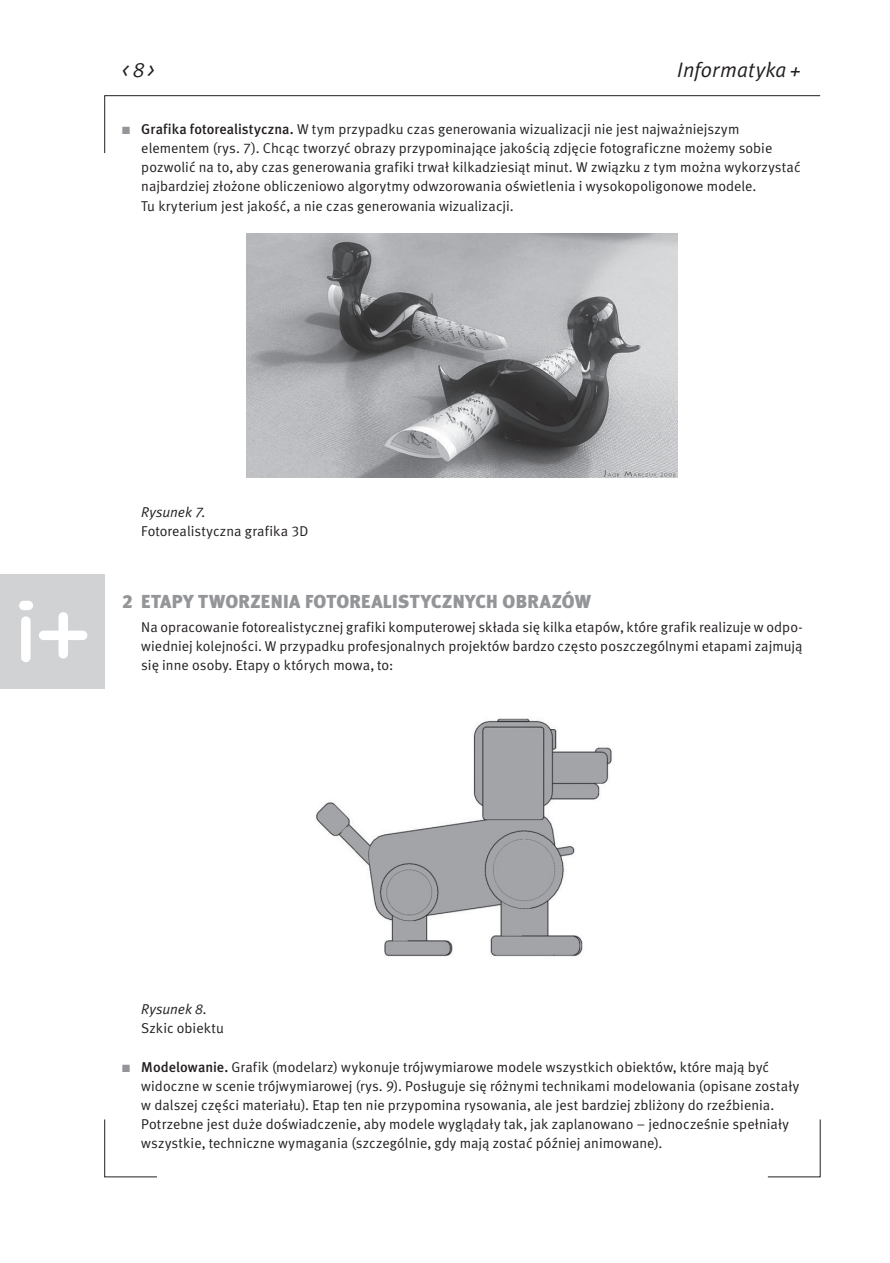
<style>
.page{position:relative;width:890px;height:1263px;background:#fff}
.page>*{position:absolute;margin:0;border:0;box-sizing:border-box;transform-origin:0 0}
.t1{font:italic 21px "Meta Normal CELF";letter-spacing:.015em;color:#231f20}
.t2{font:18.75px "Meta Black CELF";letter-spacing:.12em;color:#939598}
.t3{font:14.25px/19.2px "Meta Normal CELF";letter-spacing:.005em;color:#231f20}
.t4{font:italic 14.25px "Meta Normal CELF";color:#231f20}
.s1{color:#939598}
.s2{font-family:"Meta Medium CELF"}
</style>
<div class="page">
<svg style="left:104px;top:95px;width:716px;height:59px"></svg>
<svg style="left:104px;top:1119px;width:53px;height:58px"></svg>
<svg style="left:767px;top:1119px;width:53px;height:58px"></svg>
<div style="left:0;top:574px;width:105px;height:115px;background:#d1d2d4"></div>
<div style="left:21px;top:616px;width:10px;height:46px;background:#fff;border-radius:5px"></div>
<div style="left:19px;top:601px;width:14px;height:9px;background:#fff;border-radius:5px"></div>
<svg style="left:39px;top:612px;width:48px;height:46px"></svg>
<img style="left:247px;top:234px;width:430px;height:243px">
<img style="left:316px;top:718px;width:296px;height:239px">
<h1 class="t1" style="left:122px;top:57px;width:34px">&lt; 8 &gt;</h1>
<h1 class="t1" style="left:677px;top:57px;width:125px">Informatyka +</h1>
<p class="t3" style="left:141px;top:120px;width:660px;text-indent:-19px"><span class="s1">■</span> <span class="s2">Grafika fotorealistyczna.</span> W tym przypadku czas generowania wizualizacji nie jest najważniejszym elementem (rys. 7). Chcąc tworzyć obrazy przypominające jakością zdjęcie fotograficzne możemy sobie pozwolić na to, aby czas generowania grafiki trwał kilkadziesiąt minut. W związku z tym można wykorzystać najbardziej złożone obliczeniowo algorytmy odwzorowania oświetlenia i wysokopoligonowe modele.<br>Tu kryterium jest jakość, a nie czas generowania wizualizacji.</p>
<p class="t4" style="left:141px;top:503px;width:66px">Rysunek 7.</p>
<p class="t3" style="left:141px;top:521px;width:168px">Fotorealistyczna grafika 3D</p>
<h2 class="t2" style="left:122px;top:590px;width:22px">2 ETA</h2>
<h2 class="t2" style="left:172px;top:590px;width:418px">PY TWORZENIA FOTOREALISTYCZNYCH OBRAZÓW</h2>
<p class="t3" style="left:141px;top:617px;width:662px;text-align:justify">Na opracowanie fotorealistycznej grafiki komputerowej składa się kilka etapów, które grafik realizuje w odpo&shy;wiedniej kolejności. W przypadku profesjonalnych projektów bardzo często poszczególnymi etapami zajmują się inne osoby. Etapy o których mowa, to:</p>
<p class="t4" style="left:141px;top:1001px;width:67px">Rysunek 8.</p>
<p class="t3" style="left:141px;top:1019px;width:84px">Szkic obiektu</p>
<p class="t3" style="left:141px;top:1057px;width:659px;text-indent:-19px"><span class="s1">■</span> <span class="s2">Modelowanie.</span> Grafik (modelarz) wykonuje trójwymiarowe modele wszystkich obiektów, które mają być widoczne w scenie trójwymiarowej (rys. 9). Posługuje się różnymi technikami modelowania (opisane zostały w dalszej części materiału). Etap ten nie przypomina rysowania, ale jest bardziej zbliżony do rzeźbienia.<br>Potrzebne jest duże doświadczenie, aby modele wyglądały tak, jak zaplanowano – jednocześnie spełniały wszystkie, techniczne wymagania (szczególnie, gdy mają zostać później animowane).</p>
</div>
